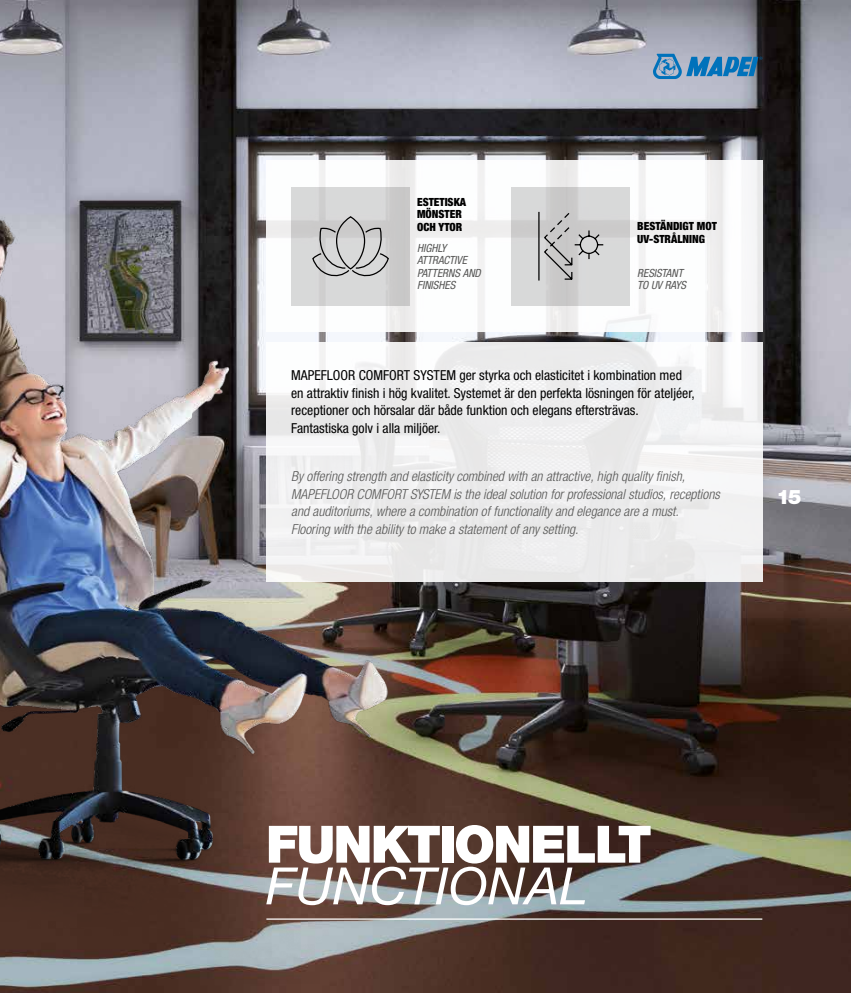
<style>
.page{position:relative;width:851px;height:993px;background:#fff}
.page>*{position:absolute;margin:0;border:0;box-sizing:border-box;transform-origin:0 0}
.t1{font:900 51.5px "Helvetica Neue LTW1 G";letter-spacing:-.04em;color:#fff}
.t2{font:italic 51.5px "Helvetica Neue LTW1 G";color:#fff}
.t3{font:900 20px "Helvetica Neue LTW1 G";color:#fff}
.t4{font:italic 300 condensed 13.75px/17.5px "Helvetica Neue LTW1 G";color:#575756}
.t5{font:condensed 13.75px/17.5px "Helvetica Neue LTW1 G";color:#000}
.t6{font:italic condensed 11.25px/12.5px "Helvetica Neue LTW1 G";color:#575756}
.t7{font:900 condensed 11.25px/12.5px "Helvetica Neue LTW1 G";color:#000}
</style>
<div class="page">
<img style="left:0;top:0;width:850px;height:992px">
<img style="left:410px;top:101px;width:222px;height:881px">
<svg style="left:653px;top:54px;width:109px;height:25px"></svg>
<svg style="left:410px;top:159px;width:352px;height:172px"></svg>
<div style="left:266px;top:341px;width:496px;height:240px;background:#ededed"></div>
<hr style="left:266px;top:918px;width:496px;height:1px;background:#fff">
<div style="left:511px;top:187px;width:119px;height:118px;background:linear-gradient(to right,#d2d2d2,#d5d6d6)"></div>
<svg style="left:537px;top:210px;width:67px;height:72px"></svg>
<img style="left:0;top:101px;width:410px;height:881px">
<p class="t7" style="left:417px;top:195px;width:51px">ESTETISKA<br>MÖNSTER<br>OCH YTOR</p>
<p class="t6" style="left:417px;top:242px;width:65px">HIGHLY<br>ATTRACTIVE<br>PATTERNS AND<br>FINISHES</p>
<p class="t7" style="left:637px;top:220px;width:81px">BESTÄNDIGT MOT<br>UV-STRÅLNING</p>
<p class="t6" style="left:637px;top:266px;width:50px">RESISTANT<br>TO UV RAYS</p>
<p class="t5" style="left:291px;top:367px;width:405px">MAPEFLOOR COMFORT SYSTEM ger styrka och elasticitet i kombination med en attraktiv finish i hög kvalitet. Systemet är den perfekta lösningen för ateljéer, receptioner och hörsalar där både funktion och elegans eftersträvas.<br>Fantastiska golv i alla miljöer.</p>
<p class="t4" style="left:291px;top:467px;width:430px">By offering strength and elasticity combined with an attractive, high quality finish, MAPEFLOOR COMFORT SYSTEM is the ideal solution for professional studios, receptions and auditoriums, where a combination of functionality and elegance are a must.<br>Flooring with the ability to make a statement of any setting.</p>
<h2 class="t3" style="left:776px;top:484px;width:27px">15</h2>
<h1 class="t1" style="left:266px;top:813px;width:387px">FUNKTIONELLT</h1>
<h1 class="t2" style="left:266px;top:853px;width:323px">FUNCTIONAL</h1>
</div>
